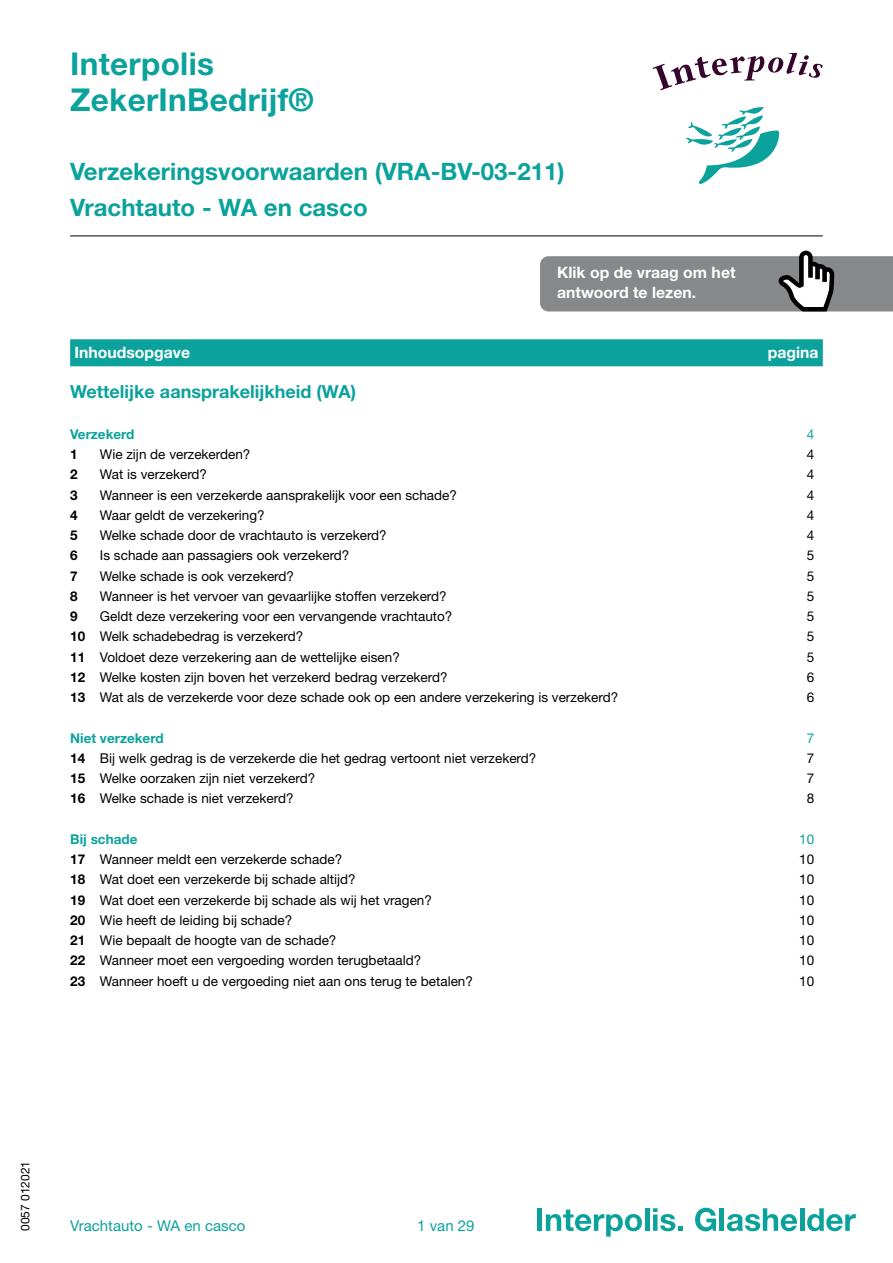
<style>
.page{position:relative;width:893px;height:1263px;background:#fff}
.page>*{position:absolute;margin:0;border:0;box-sizing:border-box;transform-origin:0 0}
.t1{font:700 31.5px/36px "Helvetica Neue LT Std";letter-spacing:.01em;color:#0ba29c}
.t2{font:700 24px/36px "Helvetica Neue LT Std";color:#0ba29c}
.t3{font:700 18px "Helvetica Neue LT Std";color:#0ba29c}
.t4{font:700 15.75px/20.2px "Helvetica Neue LT Std";color:#fff}
.t5{font:15px "Helvetica Neue LT Std";color:#0ba29c}
.t6{font:13.5px "Helvetica Neue LT Std";color:#000}
.t7{font:700 13.5px "Helvetica Neue LT Std";color:#0ba29c}
.t8{font:700 13.5px "Helvetica Neue LT Std";color:#000}
.t9{font:13.5px "Helvetica Neue LT Std";color:#0ba29c}
.t10{font:12px "Helvetica Neue LT Std";color:#000}
.s1{font-weight:700}
</style>
<div class="page">
<hr style="left:70px;top:236px;width:753px;height:1px;background:#000">
<div style="left:537px;top:1208px;width:5px;height:23px;background:#0ba29c"></div>
<svg style="left:546px;top:1209px;width:96px;height:27px"></svg>
<hr style="left:645px;top:1208px;width:4px;height:23px;background:#0ba29c">
<svg style="left:653px;top:1208px;width:30px;height:23px"></svg>
<svg style="left:695px;top:1208px;width:21px;height:23px"></svg>
<hr style="left:720px;top:1208px;width:4px;height:23px;background:#0ba29c">
<svg style="left:727px;top:1208px;width:70px;height:23px"></svg>
<hr style="left:800px;top:1208px;width:4px;height:23px;background:#0ba29c">
<svg style="left:807px;top:1208px;width:49px;height:23px"></svg>
<svg style="left:540px;top:251px;width:353px;height:60px;background:#909193"></svg>
<div style="left:70px;top:339px;width:753px;height:27px;background:#0ba29c"></div>
<svg style="left:653px;top:53px;width:170px;height:37px"></svg>
<svg style="left:685px;top:107px;width:95px;height:77px"></svg>
<h1 class="t1" style="left:70px;top:46px;width:245px">Interpolis<br>ZekerInBedrijf®</h1>
<h2 class="t2" style="left:70px;top:153px;width:496px">Verzekeringsvoorwaarden (VRA-BV-03-211)<br>Vrachtauto - WA en casco</h2>
<p class="t4" style="left:557px;top:262px;width:180px">Klik op de vraag om het antwoord te lezen.</p>
<p class="t4" style="left:74px;top:342px;width:117px">Inhoudsopgave</p>
<p class="t4" style="left:768px;top:342px;width:52px">pagina</p>
<h3 class="t3" style="left:70px;top:381px;width:288px">Wettelijke aansprakelijkheid (WA)</h3>
<p class="t7" style="left:70px;top:426px;width:66px">Verzekerd</p>
<p class="t9" style="left:807px;top:426px;width:9px">4</p>
<p class="t8" style="left:70px;top:446px;width:9px">1</p>
<p class="t6" style="left:100px;top:446px;width:152px">Wie zijn de verzekerden?</p>
<p class="t6" style="left:807px;top:446px;width:9px">4</p>
<p class="t8" style="left:70px;top:466px;width:9px">2</p>
<p class="t6" style="left:100px;top:466px;width:109px">Wat is verzekerd?</p>
<p class="t6" style="left:807px;top:466px;width:9px">4</p>
<p class="t8" style="left:70px;top:486px;width:9px">3</p>
<p class="t6" style="left:100px;top:487px;width:359px">Wanneer is een verzekerde aansprakelijk voor een schade?</p>
<p class="t6" style="left:807px;top:487px;width:9px">4</p>
<p class="t8" style="left:70px;top:507px;width:9px">4</p>
<p class="t6" style="left:100px;top:507px;width:166px">Waar geldt de verzekering?</p>
<p class="t6" style="left:807px;top:507px;width:9px">4</p>
<p class="t8" style="left:70px;top:527px;width:9px">5</p>
<p class="t6" style="left:100px;top:527px;width:288px">Welke schade door de vrachtauto is verzekerd?</p>
<p class="t6" style="left:807px;top:527px;width:9px">4</p>
<p class="t8" style="left:70px;top:547px;width:9px">6</p>
<p class="t6" style="left:100px;top:547px;width:251px">Is schade aan passagiers ook verzekerd?</p>
<p class="t6" style="left:807px;top:547px;width:9px">5</p>
<p class="t8" style="left:70px;top:567px;width:9px">7</p>
<p class="t6" style="left:100px;top:568px;width:196px">Welke schade is ook verzekerd?</p>
<p class="t6" style="left:807px;top:568px;width:9px">5</p>
<p class="t8" style="left:70px;top:588px;width:9px">8</p>
<p class="t6" style="left:100px;top:588px;width:348px">Wanneer is het vervoer van gevaarlijke stoffen verzekerd?</p>
<p class="t6" style="left:807px;top:588px;width:9px">5</p>
<p class="t8" style="left:70px;top:608px;width:9px">9</p>
<p class="t6" style="left:100px;top:608px;width:354px">Geldt deze verzekering voor een vervangende vrachtauto?</p>
<p class="t6" style="left:807px;top:608px;width:9px">5</p>
<p class="t6" style="left:70px;top:628px;width:235px"><span class="s1">10</span> Welk schadebedrag is verzekerd?</p>
<p class="t6" style="left:807px;top:628px;width:9px">5</p>
<p class="t6" style="left:70px;top:649px;width:331px"><span class="s1">11</span> Voldoet deze verzekering aan de wettelijke eisen?</p>
<p class="t6" style="left:807px;top:649px;width:9px">5</p>
<p class="t6" style="left:70px;top:669px;width:379px"><span class="s1">12</span> Welke kosten zijn boven het verzekerd bedrag verzekerd?</p>
<p class="t6" style="left:807px;top:669px;width:9px">6</p>
<p class="t6" style="left:70px;top:689px;width:550px"><span class="s1">13</span> Wat als de verzekerde voor deze schade ook op een andere verzekering is verzekerd?</p>
<p class="t6" style="left:807px;top:689px;width:9px">6</p>
<p class="t7" style="left:70px;top:729px;width:95px">Niet verzekerd</p>
<p class="t9" style="left:807px;top:730px;width:9px">7</p>
<p class="t6" style="left:70px;top:750px;width:468px"><span class="s1">14</span> Bij welk gedrag is de verzekerde die het gedrag vertoont niet verzekerd?</p>
<p class="t6" style="left:807px;top:750px;width:9px">7</p>
<p class="t6" style="left:70px;top:770px;width:247px"><span class="s1">15</span> Welke oorzaken zijn niet verzekerd?</p>
<p class="t6" style="left:807px;top:770px;width:9px">7</p>
<p class="t6" style="left:70px;top:790px;width:225px"><span class="s1">16</span> Welke schade is niet verzekerd?</p>
<p class="t6" style="left:807px;top:790px;width:9px">8</p>
<p class="t7" style="left:70px;top:831px;width:69px">Bij schade</p>
<p class="t9" style="left:799px;top:831px;width:17px">10</p>
<p class="t6" style="left:70px;top:851px;width:274px"><span class="s1">17</span> Wanneer meldt een verzekerde schade?</p>
<p class="t6" style="left:799px;top:851px;width:17px">10</p>
<p class="t6" style="left:70px;top:871px;width:287px"><span class="s1">18</span> Wat doet een verzekerde bij schade altijd?</p>
<p class="t6" style="left:799px;top:871px;width:17px">10</p>
<p class="t6" style="left:70px;top:892px;width:363px"><span class="s1">19</span> Wat doet een verzekerde bij schade als wij het vragen?</p>
<p class="t6" style="left:799px;top:892px;width:17px">10</p>
<p class="t6" style="left:70px;top:912px;width:224px"><span class="s1">20</span> Wie heeft de leiding bij schade?</p>
<p class="t6" style="left:799px;top:912px;width:17px">10</p>
<p class="t6" style="left:70px;top:932px;width:268px"><span class="s1">21</span> Wie bepaalt de hoogte van de schade?</p>
<p class="t6" style="left:799px;top:932px;width:17px">10</p>
<p class="t6" style="left:70px;top:952px;width:353px"><span class="s1">22</span> Wanneer moet een vergoeding worden terugbetaald?</p>
<p class="t6" style="left:799px;top:952px;width:17px">10</p>
<p class="t6" style="left:70px;top:973px;width:404px"><span class="s1">23</span> Wanneer hoeft u de vergoeding niet aan ons terug te betalen?</p>
<p class="t6" style="left:799px;top:973px;width:17px">10</p>
<p class="t10" style="left:18px;top:1231px;width:72px;rotate:-90deg">0057 012021</p>
<p class="t5" style="left:70px;top:1216px;width:177px">Vrachtauto - WA en casco</p>
<p class="t5" style="left:417px;top:1217px;width:59px">1 van 29</p>
</div>
